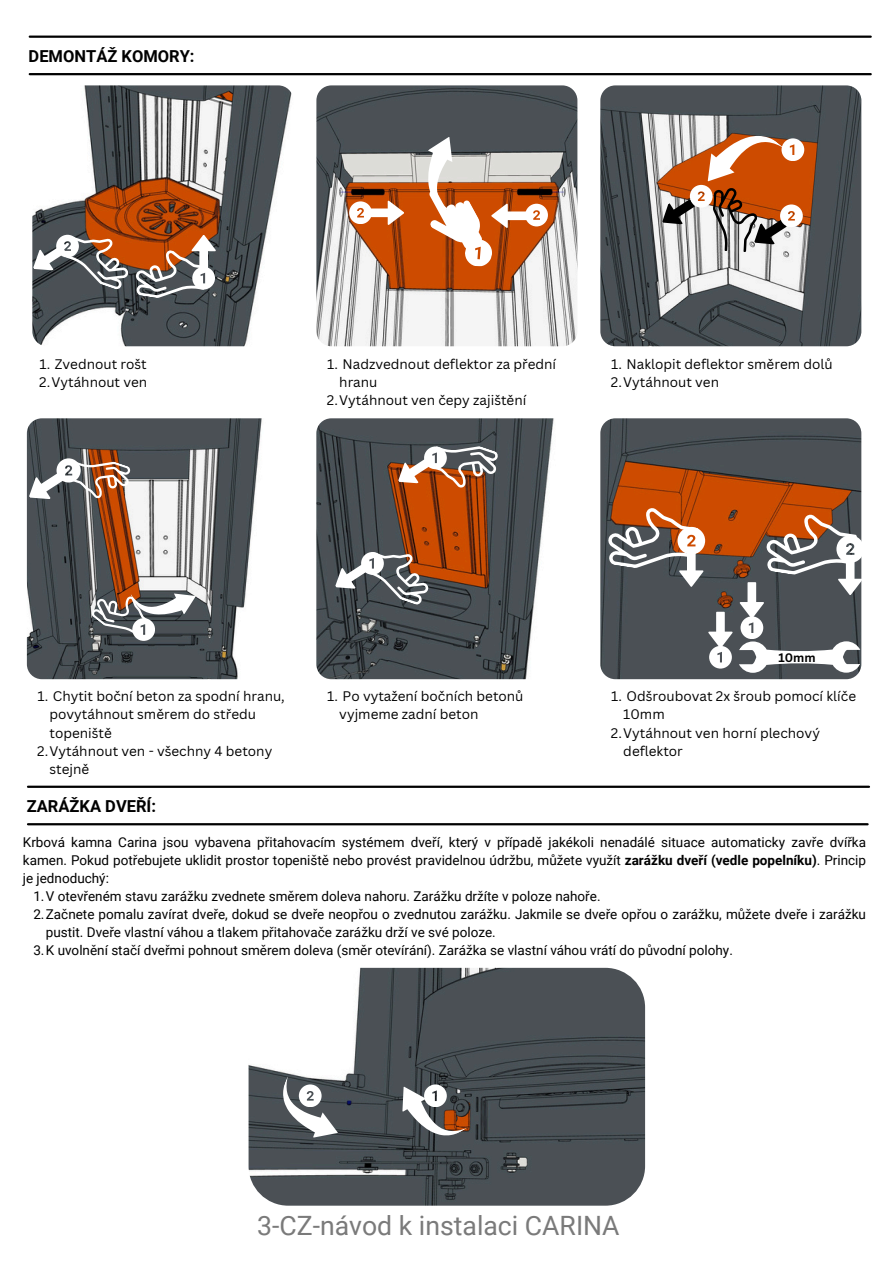
<style>
.page{position:relative;width:894px;height:1264px;background:#fff}
.page>*{position:absolute;margin:0;border:0;box-sizing:border-box;transform-origin:0 0}
.t1{font:26.55px "Roboto";color:#7a7a7a}
.t2{font:700 16.5px "Roboto";color:#000}
.t3{font:13.5px/18px "Roboto";color:#000;text-align:justify}
.t4{font:13.5px/18px "Canva Sans";color:#000}
.t5{font:700 12px "Canva Sans";color:#000}
.s1{font-weight:700}
</style>
<div class="page">
<hr style="left:30px;top:36px;width:840px;height:2px;background:#000">
<hr style="left:30px;top:73px;width:840px;height:2px;background:#000">
<img style="left:32px;top:85px;width:261px;height:261px;border-radius:15px">
<img style="left:316px;top:85px;width:261px;height:261px;border-radius:15px">
<img style="left:600px;top:85px;width:261px;height:261px;border-radius:15px">
<img style="left:27px;top:418px;width:261px;height:261px;border-radius:15px">
<img style="left:316px;top:418px;width:261px;height:261px;border-radius:15px">
<img style="left:600px;top:418px;width:261px;height:261px;border-radius:15px">
<svg style="left:391px;top:433px;width:111px;height:64px;background:#8a6a58"></svg>
<svg style="left:328px;top:542px;width:109px;height:65px;background:#756963"></svg>
<svg style="left:26px;top:450px;width:108px;height:58px"></svg>
<svg style="left:88px;top:569px;width:113px;height:79px"></svg>
<svg style="left:32px;top:227px;width:184px;height:78px"></svg>
<svg style="left:349px;top:131px;width:198px;height:136px"></svg>
<svg style="left:603px;top:501px;width:259px;height:179px;background:#7d6b61"></svg>
<svg style="left:655px;top:114px;width:148px;height:139px"></svg>
<hr style="left:28px;top:785px;width:840px;height:3px;background:#000">
<hr style="left:28px;top:823px;width:839px;height:2px;background:#000">
<img style="left:248px;top:967px;width:397px;height:238px;border-radius:40px">
<svg style="left:392px;top:1069px;width:75px;height:82px"></svg>
<svg style="left:270px;top:1076px;width:80px;height:69px"></svg>
<p class="t2" style="left:29px;top:47px;width:167px">DEMONTÁŽ KOMORY:</p>
<p class="t4" style="left:39px;top:354px;width:109px">1. Zvednout rošt</p>
<p class="t4" style="left:39px;top:372px;width:110px">2.Vytáhnout ven</p>
<p class="t4" style="left:339px;top:354px;width:218px;text-indent:-12px">1. Nadzvednout deflektor za přední hranu</p>
<p class="t4" style="left:327px;top:390px;width:201px">2.Vytáhnout ven čepy zajištění</p>
<p class="t4" style="left:611px;top:354px;width:223px">1. Naklopit deflektor směrem dolů</p>
<p class="t4" style="left:610px;top:372px;width:110px">2.Vytáhnout ven</p>
<p class="t4" style="left:50px;top:687px;width:237px;text-indent:-12px">1. Chytit boční beton za spodní hranu, povytáhnout směrem do středu topeniště</p>
<p class="t4" style="left:50px;top:741px;width:224px;text-indent:-12px">2.Vytáhnout ven - všechny 4 betony stejně</p>
<p class="t5" style="left:778px;top:648px;width:39px">10mm</p>
<p class="t4" style="left:339px;top:687px;width:186px;text-indent:-12px">1. Po vytažení bočních betonů vyjmeme zadní beton</p>
<p class="t4" style="left:623px;top:687px;width:234px;text-indent:-12px">1. Odšroubovat 2x šroub pomocí klíče<br>10mm</p>
<p class="t4" style="left:623px;top:723px;width:198px;text-indent:-12px">2.Vytáhnout ven horní plechový deflektor</p>
<p class="t2" style="left:27px;top:797px;width:131px">ZARÁŽKA DVEŘÍ:</p>
<p class="t3" style="left:23px;top:833px;width:844px">Krbová kamna Carina jsou vybavena přitahovacím systémem dveří, který v případě jakékoli nenadálé situace automaticky zavře dvířka kamen. Pokud potřebujete uklidit prostor topeniště nebo provést pravidelnou údržbu, můžete využít <span class="s1">zarážku dveří (vedle popelníku)</span>. Princip je jednoduchý:</p>
<p class="t3" style="left:33px;top:887px;width:568px">1.V otevřeném stavu zarážku zvednete směrem doleva nahoru. Zarážku držíte v poloze nahoře.</p>
<p class="t3" style="left:46px;top:905px;width:821px;text-indent:-12px">2.Začnete pomalu zavírat dveře, dokud se dveře neopřou o zvednutou zarážku. Jakmile se dveře opřou o zarážku, můžete dveře i zarážku pustit. Dveře vlastní váhou a tlakem přitahovače zarážku drží ve své poloze.</p>
<p class="t3" style="left:33px;top:941px;width:700px">3.K uvolnění stačí dveřmi pohnout směrem doleva (směr otevírání). Zarážka se vlastní váhou vrátí do původní polohy.</p>
<p class="t1" style="left:257px;top:1210px;width:364px">3-CZ-návod k instalaci CARINA</p>
</div>
